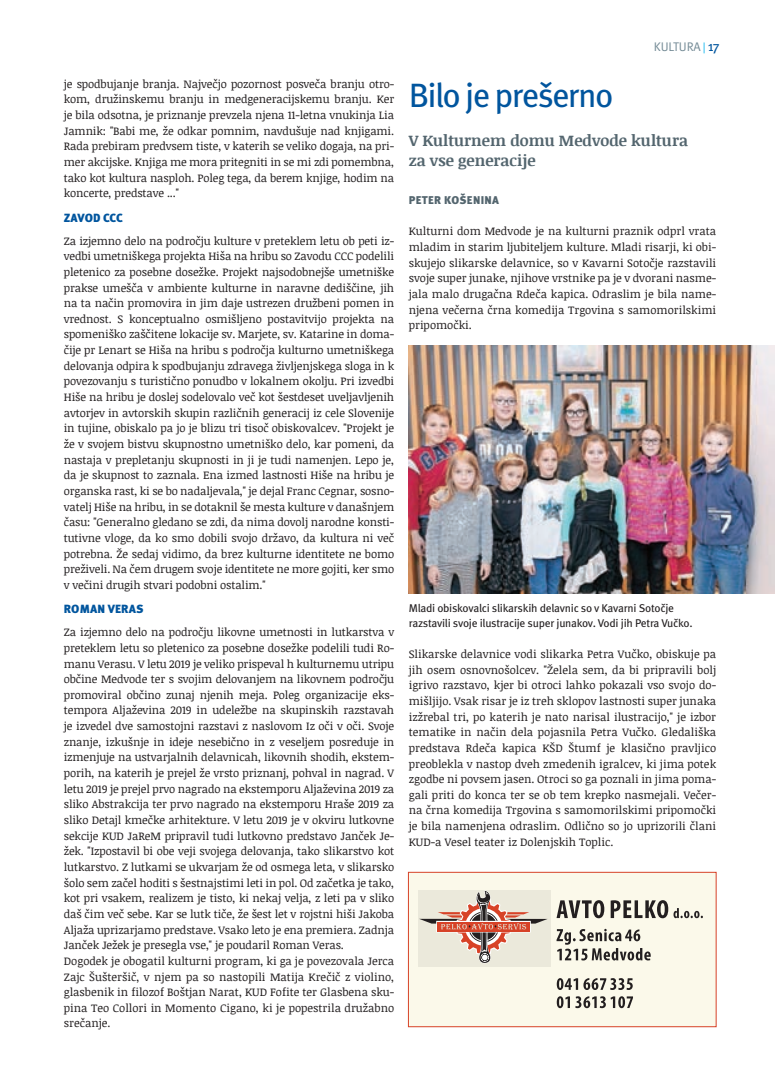
<style>
.page{position:relative;width:780px;height:1088px;background:#fff}
.page>*{position:absolute;margin:0;border:0;box-sizing:border-box;transform-origin:0 0}
.t1{font:33.75px "Meta Pro";letter-spacing:-.05em;color:#01559e}
.t2{font:700 15.62px/20.6px "Noticia Text";color:#53656e}
.t3{font:12.5px "Meta Pro";letter-spacing:-.01em;color:#738a95}
.t4{font:900 11.88px "Meta Pro";letter-spacing:.01em;color:#01559e}
.t5{font:900 11.88px "Meta Pro";letter-spacing:-.015em;color:#01559e}
.t6{font:11.25px/15.6px "Noticia Text";letter-spacing:-.01em;color:#231f20;text-align:justify}
.t7{font:11.25px/15px "Meta Pro";letter-spacing:-.02em;color:#231f20}
.t8{font:900 11.25px "Meta Pro";letter-spacing:.03em;color:#53656e}
.s1{font-size:11.25px;color:#00b1ed}
.s2{font-size:13.75px;color:#01559e}
</style>
<div class="page">
<div style="left:408px;top:872px;width:308px;height:155px;background:#fbf9ea"></div>
<div style="left:408px;top:872px;width:308px;height:155px;border:1px solid #d74227"></div>
<svg style="left:556px;top:900px;width:48px;height:18px"></svg>
<svg style="left:610px;top:900px;width:93px;height:18px"></svg>
<svg style="left:556px;top:929px;width:94px;height:31px"></svg>
<svg style="left:556px;top:978px;width:76px;height:12px"></svg>
<svg style="left:556px;top:996px;width:77px;height:12px"></svg>
<div style="left:418px;top:890px;width:132px;height:77px;background:#ebe9db"></div>
<svg style="left:419px;top:890px;width:128px;height:73px"></svg>
<img style="left:409px;top:345px;width:365px;height:248px">
<p class="t6" style="left:64px;top:76px;width:332px">je spodbujanje branja. Največjo pozornost posveča branju otro&shy;kom, družinskemu branju in medgeneracijskemu branju. Ker je bila odsotna, je priznanje prevzela njena 11-letna vnukinja Lia Jamnik: "Babi me, že odkar pomnim, navdušuje nad knjigami.<br>Rada prebiram predvsem tiste, v katerih se veliko dogaja, na pri&shy;mer akcijske. Knjiga me mora pritegniti in se mi zdi pomembna, tako kot kultura nasploh. Poleg tega, da berem knjige, hodim na koncerte, predstave ..."</p>
<p class="t5" style="left:64px;top:210px;width:60px">ZAVOD CCC</p>
<p class="t6" style="left:64px;top:232px;width:332px">Za izjemno delo na področju kulture v preteklem letu ob peti iz&shy;vedbi umetniškega projekta Hiša na hribu so Zavodu CCC podelili pletenico za posebne dosežke. Projekt najsodobnejše umetniške prakse umešča v ambiente kulturne in naravne dediščine, jih na ta način promovira in jim daje ustrezen družbeni pomen in vrednost. S konceptualno osmišljeno postavitvijo projekta na spomeniško zaščitene lokacije sv. Marjete, sv. Katarine in doma&shy;čije pr Lenart se Hiša na hribu s področja kulturno umetniškega delovanja odpira k spodbujanju zdravega življenjskega sloga in k povezovanju s turistično ponudbo v lokalnem okolju. Pri izvedbi Hiše na hribu je doslej sodelovalo več kot šestdeset uveljavljenih avtorjev in avtorskih skupin različnih generacij iz cele Slovenije in tujine, obiskalo pa jo je blizu tri tisoč obiskovalcev. "Projekt je že v svojem bistvu skupnostno umetniško delo, kar pomeni, da nastaja v prepletanju skupnosti in ji je tudi namenjen. Lepo je, da je skupnost to zaznala. Ena izmed lastnosti Hiše na hribu je organska rast, ki se bo nadaljevala," je dejal Franc Cegnar, sosno&shy;vatelj Hiše na hribu, in se dotaknil še mesta kulture v današnjem času: "Generalno gledano se zdi, da nima dovolj narodne konsti&shy;tutivne vloge, da ko smo dobili svojo državo, da kultura ni več potrebna. Že sedaj vidimo, da brez kulturne identitete ne bomo preživeli. Na čem drugem svoje identitete ne more gojiti, ker smo v večini drugih stvari podobni ostalim."</p>
<p class="t4" style="left:64px;top:602px;width:81px">ROMAN VERAS</p>
<p class="t6" style="left:64px;top:624px;width:332px;text-align:left">Za izjemno delo na področju likovne umetnosti in lutkarstva v preteklem letu so pletenico za posebne dosežke podelili tudi Ro&shy;manu Verasu. V letu 2019 je veliko prispeval h kulturnemu utripu občine Medvode ter s svojim delovanjem na likovnem področju promoviral občino zunaj njenih meja. Poleg organizacije eks&shy;tempora Aljaževina 2019 in udeležbe na skupinskih razstavah je izvedel dve samostojni razstavi z naslovom Iz oči v oči. Svoje znanje, izkušnje in ideje nesebično in z veseljem posreduje in izmenjuje na ustvarjalnih delavnicah, likovnih shodih, ekstem&shy;porih, na katerih je prejel že vrsto priznanj, pohval in nagrad. V letu 2019 je prejel prvo nagrado na ekstemporu Aljaževina 2019 za sliko Abstrakcija ter prvo nagrado na ekstemporu Hraše 2019 za sliko Detajl kmečke arhitekture. V letu 2019 je v okviru lutkovne sekcije KUD JaReM pripravil tudi lutkovno predstavo Janček Je&shy;žek. "Izpostavil bi obe veji svojega delovanja, tako slikarstvo kot lutkarstvo. Z lutkami se ukvarjam že od osmega leta, v slikarsko šolo sem začel hoditi s šestnajstimi leti in pol. Od začetka je tako, kot pri vsakem, realizem je tisto, ki nekaj velja, z leti pa v sliko daš čim več sebe. Kar se lutk tiče, že šest let v rojstni hiši Jakoba Aljaža uprizarjamo predstave. Vsako leto je ena premiera. Zadnja Janček Ježek je presegla vse," je poudaril Roman Veras.<br>Dogodek je obogatil kulturni program, ki ga je povezovala Jerca Zajc Šušteršič, v njem pa so nastopili Matija Krečič z violino, glasbenik in filozof Boštjan Narat, KUD Fofite ter Glasbena sku&shy;pina Teo Collori in Momento Cigano, ki je popestrila družabno srečanje.</p>
<p class="t3" style="left:654px;top:39px;width:67px">KULTURA <span class="s1">|</span> <span class="s2">17</span></p>
<h1 class="t1" style="left:409px;top:74px;width:206px">Bilo je prešerno</h1>
<h2 class="t2" style="left:409px;top:129px;width:281px">V Kulturnem domu Medvode kultura za vse generacije</h2>
<p class="t8" style="left:409px;top:193px;width:92px">PETER KOŠENINA</p>
<p class="t6" style="left:409px;top:223px;width:309px">Kulturni dom Medvode je na kulturni praznik odprl vrata mladim in starim ljubiteljem kulture. Mladi risarji, ki obi&shy;skujejo slikarske delavnice, so v Kavarni Sotočje razstavili svoje super junake, njihove vrstnike pa je v dvorani nasme&shy;jala malo drugačna Rdeča kapica. Odraslim je bila name&shy;njena večerna črna komedija Trgovina s samomorilskimi pripomočki.</p>
<p class="t7" style="left:409px;top:601px;width:285px">Mladi obiskovalci slikarskih delavnic so v Kavarni Sotočje razstavili svoje ilustracije super junakov. Vodi jih Petra Vučko.</p>
<p class="t6" style="left:409px;top:646px;width:309px">Slikarske delavnice vodi slikarka Petra Vučko, obiskuje pa jih osem osnovnošolcev. "Želela sem, da bi pripravili bolj igrivo razstavo, kjer bi otroci lahko pokazali vso svojo do&shy;mišljijo. Vsak risar je iz treh sklopov lastnosti super junaka izžrebal tri, po katerih je nato narisal ilustracijo," je izbor tematike in način dela pojasnila Petra Vučko. Gledališka predstava Rdeča kapica KŠD Štumf je klasično pravljico preoblekla v nastop dveh zmedenih igralcev, ki jima potek zgodbe ni povsem jasen. Otroci so ga poznali in jima poma&shy;gali priti do konca ter se ob tem krepko nasmejali. Večer&shy;na črna komedija Trgovina s samomorilskimi pripomočki je bila namenjena odraslim. Odlično so jo uprizorili člani KUD-a Vesel teater iz Dolenjskih Toplic.</p>
</div>
